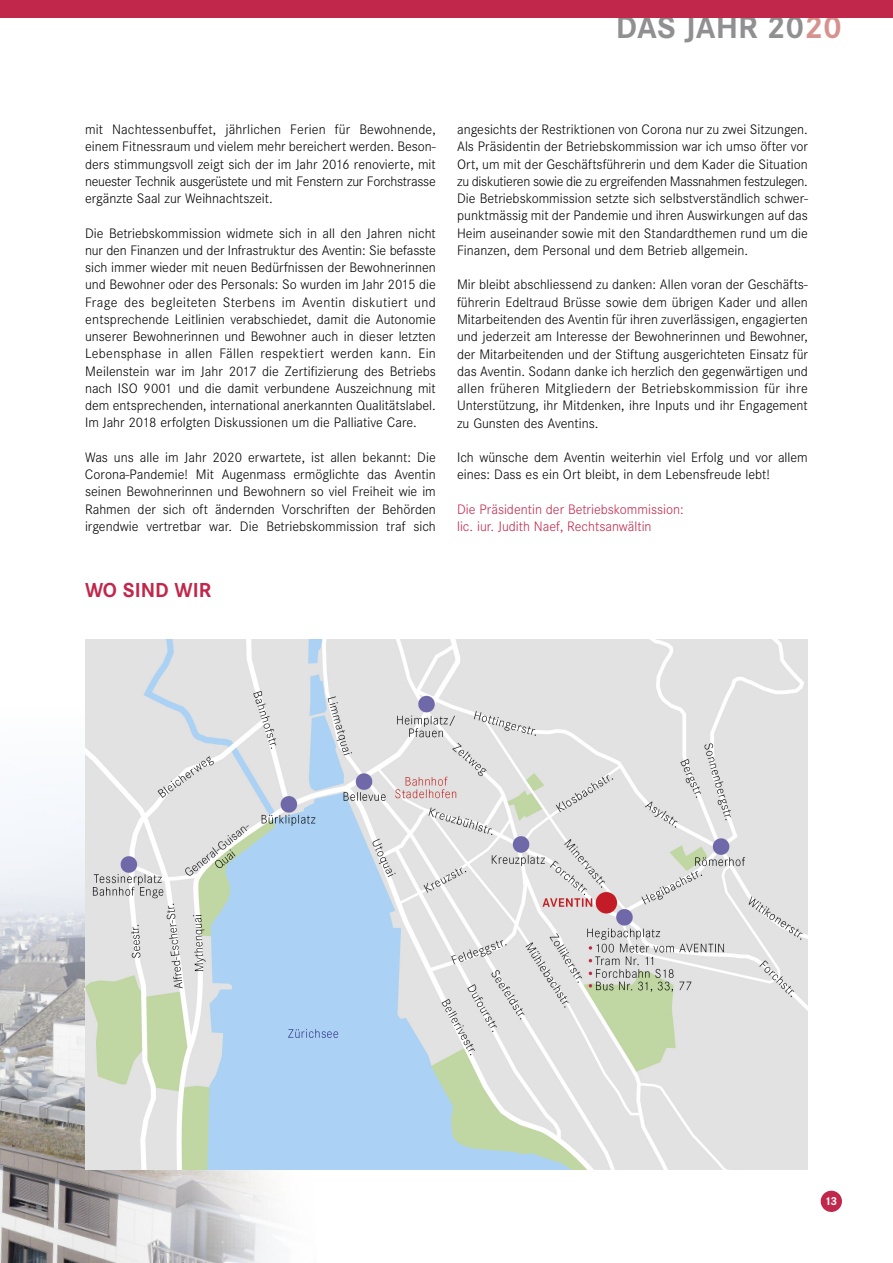
<style>
.page{position:relative;width:893px;height:1263px;background:#fff}
.page>*{position:absolute;margin:0;border:0;box-sizing:border-box;transform-origin:0 0}
.t1{font:700 33px "Corporate S";color:#8f908f}
.t2{font:700 21px "Corporate S";color:#c1274b}
.t3{font:300 14.25px/17.2px "Corporate S";color:#000;text-align:justify}
.t4{font:300 14.25px/17.2px "Corporate S";color:#c1274b}
.t5{font:700 12px "Corporate S";color:#fff}
.s1{color:#d6928e}
</style>
<div class="page">
<img style="left:0;top:804px;width:71px;height:459px">
<svg style="left:71px;top:639px;width:771px;height:624px"></svg>
<div style="left:0;top:0;width:893px;height:17px;background:#c1274b"></div>
<div style="left:821px;top:1191px;width:21px;height:21px;background:#c1274b;border-radius:50%"></div>
<img style="left:85px;top:640px;width:723px;height:529px">
<h1 class="t1" style="left:616px;top:8px;width:228px">DAS JAHR 20<span class="s1">20</span></h1>
<p class="t3" style="left:85px;top:121px;width:352px">mit Nachtessenbuffet, jährlichen Ferien für Bewohnende, einem Fitnessraum und vielem mehr bereichert werden. Beson&shy;ders stimmungsvoll zeigt sich der im Jahr 2016 renovierte, mit neuester Technik ausgerüstete und mit Fenstern zur Forchstrasse ergänzte Saal zur Weihnachtszeit.</p>
<p class="t3" style="left:85px;top:224px;width:352px">Die Betriebskommission widmete sich in all den Jahren nicht nur den Finanzen und der Infrastruktur des Aventin: Sie befasste sich immer wieder mit neuen Bedürfnissen der Bewohnerinnen und Bewohner oder des Personals: So wurden im Jahr 2015 die Frage des begleiteten Sterbens im Aventin diskutiert und entsprechende Leitlinien verabschiedet, damit die Autonomie unserer Bewohnerinnen und Bewohner auch in dieser letzten Lebensphase in allen Fällen respektiert werden kann. Ein Meilenstein war im Jahr 2017 die Zertifizierung des Betriebs nach ISO 9001 und die damit verbundene Auszeichnung mit dem entsprechenden, international anerkannten Qualitätslabel.<br>Im Jahr 2018 erfolgten Diskussionen um die Palliative Care.</p>
<p class="t3" style="left:85px;top:449px;width:352px">Was uns alle im Jahr 2020 erwartete, ist allen bekannt: Die Corona-Pandemie! Mit Augenmass ermöglichte das Aventin seinen Bewohnerinnen und Bewohnern so viel Freiheit wie im Rahmen der sich oft ändernden Vorschriften der Behörden irgendwie vertretbar war. Die Betriebskommission traf sich</p>
<h2 class="t2" style="left:85px;top:578px;width:128px">WO SIND WIR</h2>
<p class="t3" style="left:457px;top:121px;width:352px">angesichts der Restriktionen von Corona nur zu zwei Sitzungen.<br>Als Präsidentin der Betriebskommission war ich umso öfter vor Ort, um mit der Geschäftsführerin und dem Kader die Situation zu diskutieren sowie die zu ergreifenden Massnahmen festzulegen.<br>Die Betriebskommission setzte sich selbstverständlich schwer&shy;punktmässig mit der Pandemie und ihren Auswirkungen auf das Heim auseinander sowie mit den Standardthemen rund um die Finanzen, dem Personal und dem Betrieb allgemein.</p>
<p class="t3" style="left:457px;top:276px;width:352px">Mir bleibt abschliessend zu danken: Allen voran der Geschäfts&shy;führerin Edeltraud Brüsse sowie dem übrigen Kader und allen Mitarbeitenden des Aventin für ihren zuverlässigen, engagierten und jederzeit am Interesse der Bewohnerinnen und Bewohner, der Mitarbeitenden und der Stiftung ausgerichteten Einsatz für das Aventin. Sodann danke ich herzlich den gegenwärtigen und allen früheren Mitgliedern der Betriebskommission für ihre Unterstützung, ihr Mitdenken, ihre Inputs und ihr Engagement zu Gunsten des Aventins.</p>
<p class="t3" style="left:457px;top:449px;width:352px">Ich wünsche dem Aventin weiterhin viel Erfolg und vor allem eines: Dass es ein Ort bleibt, in dem Lebensfreude lebt!</p>
<p class="t4" style="left:457px;top:501px;width:228px">Die Präsidentin der Betriebskommission: lic. iur. Judith Naef, Rechtsanwältin</p>
<p class="t5" style="left:824px;top:1194px;width:14px">13</p>
</div>
